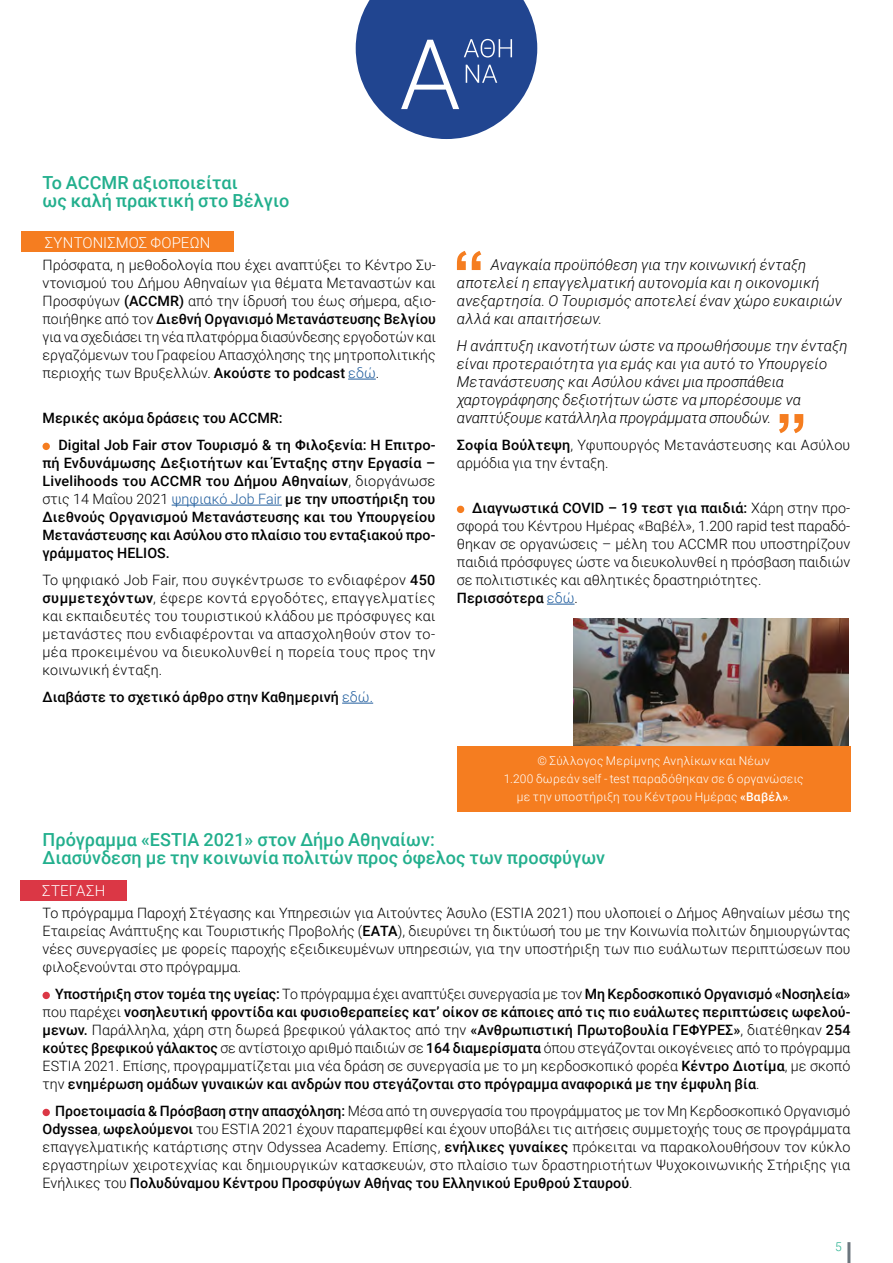
<style>
.page{position:relative;width:893px;height:1263px;background:#fff}
.page>*{position:absolute;margin:0;border:0;box-sizing:border-box;transform-origin:0 0}
.t1{font:500 18px/18px "Roboto";letter-spacing:.005em;color:#22af8d}
.t2{font:italic 300 15px/18px "Roboto";letter-spacing:.005em;color:#000}
.t3{font:300 15px "Roboto";letter-spacing:.01em;color:#fff}
.t4{font:300 14.25px/18px "Roboto";letter-spacing:.005em;color:#000;text-align:justify}
.t5{font:500 14.25px/18px "Roboto";letter-spacing:.005em;color:#000;text-align:justify}
.t6{font:300 12px/18px "Roboto";letter-spacing:.02em;color:#fff;text-align:center}
.t7{font:300 12px "Roboto";color:#22af8d}
.s1{font-weight:500}
.s2{color:#215e9e}
.s3{font-weight:300}
.s4{font-weight:300;color:#215e9e}
</style>
<div class="page">
<hr style="left:847px;top:1242px;width:3px;height:21px;background:#6c767e">
<div style="left:43px;top:992px;width:7px;height:7px;background:#db3745;border-radius:50%"></div>
<div style="left:43px;top:1109px;width:7px;height:7px;background:#db3745;border-radius:50%"></div>
<hr style="left:172px;top:505px;width:110px;height:1px;background:#215e9e">
<hr style="left:342px;top:703px;width:31px;height:1px;background:#215e9e">
<div style="left:43px;top:443px;width:7px;height:7px;background:#f57d20;border-radius:50%"></div>
<div style="left:21px;top:880px;width:106px;height:20px;background:#db3745"></div>
<svg style="left:348px;top:379px;width:28px;height:1px"></svg>
<div style="left:21px;top:232px;width:213px;height:20px;background:#f57d20"></div>
<svg style="left:457px;top:251px;width:24px;height:19px"></svg>
<img style="left:574px;top:618px;width:275px;height:128px">
<div style="left:457px;top:746px;width:393px;height:66px;background:#f57d20"></div>
<svg style="left:356px;top:0;width:181px;height:139px"></svg>
<svg style="left:547px;top:604px;width:27px;height:1px"></svg>
<div style="left:457px;top:506px;width:7px;height:7px;background:#f57d20;border-radius:50%"></div>
<svg style="left:779px;top:414px;width:24px;height:19px"></svg>
<p class="t1" style="left:43px;top:173px;width:248px">Το ACCMR αξιοποιείται<br>ως καλή πρακτική στο Βέλγιο</p>
<p class="t3" style="left:45px;top:232px;width:167px">ΣΥΝΤΟΝΙΣΜΟΣ ΦΟΡΕΩΝ</p>
<p class="t4" style="left:43px;top:255px;width:395px">Πρόσφατα, η μεθοδολογία που έχει αναπτύξει το Κέντρο Συ&shy;ντονισμού του Δήμου Αθηναίων για θέματα Μεταναστών και Προσφύγων <span class="s1">(ACCMR)</span> από την ίδρυσή του έως σήμερα, αξιο&shy;ποιήθηκε από τον <span class="s1">Διεθνή Οργανισμό Μετανάστευσης Βελγίου </span>για να σχεδιάσει τη νέα πλατφόρμα διασύνδεσης εργοδοτών και εργαζόμενων του Γραφείου Απασχόλησης της μητροπολιτικής περιοχής των Βρυξελλών. <span class="s1">Ακούστε το podcast</span> <span class="s2">εδώ</span>.</p>
<p class="t5" style="left:58px;top:404px;width:378px;line-height:27px;text-indent:-16px">Μερικές ακόμα δράσεις του ACCMR:<br>Digital Job Fair στον Τουρισμό &amp; τη Φιλοξενία: Η Επιτρο-</p>
<p class="t5" style="left:43px;top:453px;width:394px">πή Ενδυνάμωσης Δεξιοτήτων και Ένταξης στην Εργασία – Livelihoods του ACCMR του Δήμου Αθηναίων<span class="s3">, διοργάνωσε στις 14 Μαΐου 2021</span> <span class="s4">ψηφιακό Job Fair</span> με την υποστήριξη του Διεθνούς Οργανισμού Μετανάστευσης και του Υπουργείου Μετανάστευσης και Ασύλου στο πλαίσιο του ενταξιακού προ&shy;γράμματος HELIOS.</p>
<p class="t4" style="left:43px;top:570px;width:394px">Το ψηφιακό Job Fair, που συγκέντρωσε το ενδιαφέρον <span class="s1">450 συμμετεχόντων</span>, έφερε κοντά εργοδότες, επαγγελματίες και εκπαιδευτές του τουριστικού κλάδου με πρόσφυγες και μετανάστες που ενδιαφέρονται να απασχοληθούν στον το&shy;μέα προκειμένου να διευκολυνθεί η πορεία τους προς την κοινωνική ένταξη.</p>
<p class="t5" style="left:43px;top:687px;width:332px">Διαβάστε το σχετικό άρθρο στην Καθημερινή <span class="s4">εδώ.</span></p>
<p class="t2" style="left:457px;top:255px;width:387px;text-indent:34px">Αναγκαία προϋπόθεση για την κοινωνική ένταξη αποτελεί η επαγγελματική αυτονομία και η οικονομική ανεξαρτησία. Ο Τουρισμός αποτελεί έναν χώρο ευκαιριών αλλά και απαιτήσεων.</p>
<p class="t2" style="left:457px;top:336px;width:392px">Η ανάπτυξη ικανοτήτων ώστε να προωθήσουμε την ένταξη είναι προτεραιότητα για εμάς και για αυτό το Υπουργείο Μετανάστευσης και Ασύλου κάνει μια προσπάθεια χαρτογράφησης δεξιοτήτων ώστε να μπορέσουμε να αναπτύξουμε κατάλληλα προγράμματα σπουδών.</p>
<p class="t4" style="left:457px;top:435px;width:395px"><span class="s1">Σοφία Βούλτεψη</span>, Υφυπουργός Μετανάστευσης και Ασύλου αρμόδια για την ένταξη.</p>
<p class="t4" style="left:457px;top:498px;width:395px;text-align:left;text-indent:15px"><span class="s1">Διαγνωστικά COVID – 19 τεστ για παιδιά:</span> Χάρη στην προ&shy;σφορά του Κέντρου Ημέρας «Βαβέλ», 1.200 rapid test παραδό&shy;θηκαν σε οργανώσεις – μέλη του ACCMR που υποστηρίζουν παιδιά πρόσφυγες ώστε να διευκολυνθεί η πρόσβαση παιδιών σε πολιτιστικές και αθλητικές δραστηριότητες.<br><span class="s1">Περισσότερα</span> <span class="s2">εδώ</span>.</p>
<p class="t6" style="left:504px;top:751px;width:301px">© Σύλλογος Μερίμνης Ανηλίκων και Νέων<br>1.200 δωρεάν self - test παραδόθηκαν σε 6 οργανώσεις με την υποστήριξη του Κέντρου Ημέρας <span class="s1">«Βαβέλ»</span>.</p>
<p class="t1" style="left:43px;top:830px;width:564px">Πρόγραμμα «ESTIA 2021» στον Δήμο Αθηναίων:<br>Διασύνδεση με την κοινωνία πολιτών προς όφελος των προσφύγων</p>
<p class="t4" style="left:43px;top:903px;width:809px">Το πρόγραμμα Παροχή Στέγασης και Υπηρεσιών για Αιτούντες Άσυλο (ESTIA 2021) που υλοποιεί ο Δήμος Αθηναίων μέσω της Εταιρείας Ανάπτυξης και Τουριστικής Προβολής (<span class="s1">ΕΑΤΑ</span>), διευρύνει τη δικτύωσή του με την Κοινωνία πολιτών δημιουργώντας νέες συνεργασίες με φορείς παροχής εξειδικευμένων υπηρεσιών, για την υποστήριξη των πιο ευάλωτων περιπτώσεων που φιλοξενούνται στο πρόγραμμα.</p>
<p class="t5" style="left:43px;top:984px;width:809px;text-indent:13px">Υποστήριξη στον τομέα της υγείας: <span class="s3">Το πρόγραμμα έχει αναπτύξει συνεργασία με τον</span> Μη Κερδοσκοπικό Οργανισμό «Νοσηλεία» <span class="s3">που παρέχει</span> νοσηλευτική φροντίδα και φυσιοθεραπείες κατ’ οίκον σε κάποιες από τις πιο ευάλωτες περιπτώσεις ωφελού&shy;μενων. <span class="s3">Παράλληλα, χάρη στη δωρεά βρεφικού γάλακτος από την</span> «Ανθρωπιστική Πρωτοβουλία ΓΕΦΥΡΕΣ»<span class="s3">, διατέθηκαν</span> 254 κούτες βρεφικού γάλακτος <span class="s3">σε αντίστοιχο αριθμό παιδιών σε</span> 164 διαμερίσματα <span class="s3">όπου στεγάζονται οικογένειες από το πρόγραμμα ESTIA 2021. Επίσης, προγραμματίζεται μια νέα δράση σε συνεργασία με το μη κερδοσκοπικό φορέα</span> Κέντρο Διοτίμα<span class="s3">, με σκοπό την</span> ενημέρωση ομάδων γυναικών και ανδρών που στεγάζονται στο πρόγραμμα αναφορικά με την έμφυλη βία<span class="s3">.</span></p>
<p class="t4" style="left:43px;top:1101px;width:809px;text-indent:13px"><span class="s1">Προετοιμασία &amp; Πρόσβαση στην απασχόληση:</span> Μέσα από τη συνεργασία του προγράμματος με τον Μη Κερδοσκοπικό Οργανισμό <span class="s1">Odyssea</span>, <span class="s1">ωφελούμενοι</span> του ESTIA 2021 έχουν παραπεμφθεί και έχουν υποβάλει τις αιτήσεις συμμετοχής τους σε προγράμματα επαγγελματικής κατάρτισης στην Odyssea Academy. Επίσης, <span class="s1">ενήλικες γυναίκες</span> πρόκειται να παρακολουθήσουν τον κύκλο εργαστηρίων χειροτεχνίας και δημιουργικών κατασκευών, στο πλαίσιο των δραστηριοτήτων Ψυχοκοινωνικής Στήριξης για Ενήλικες του <span class="s1">Πολυδύναμου Κέντρου Προσφύγων Αθήνας του Ελληνικού Ερυθρού Σταυρού</span>.</p>
<p class="t3" style="left:42px;top:880px;width:65px">ΣΤΕΓΑΣΗ</p>
<p class="t7" style="left:835px;top:1238px;width:8px">5</p>
</div>
